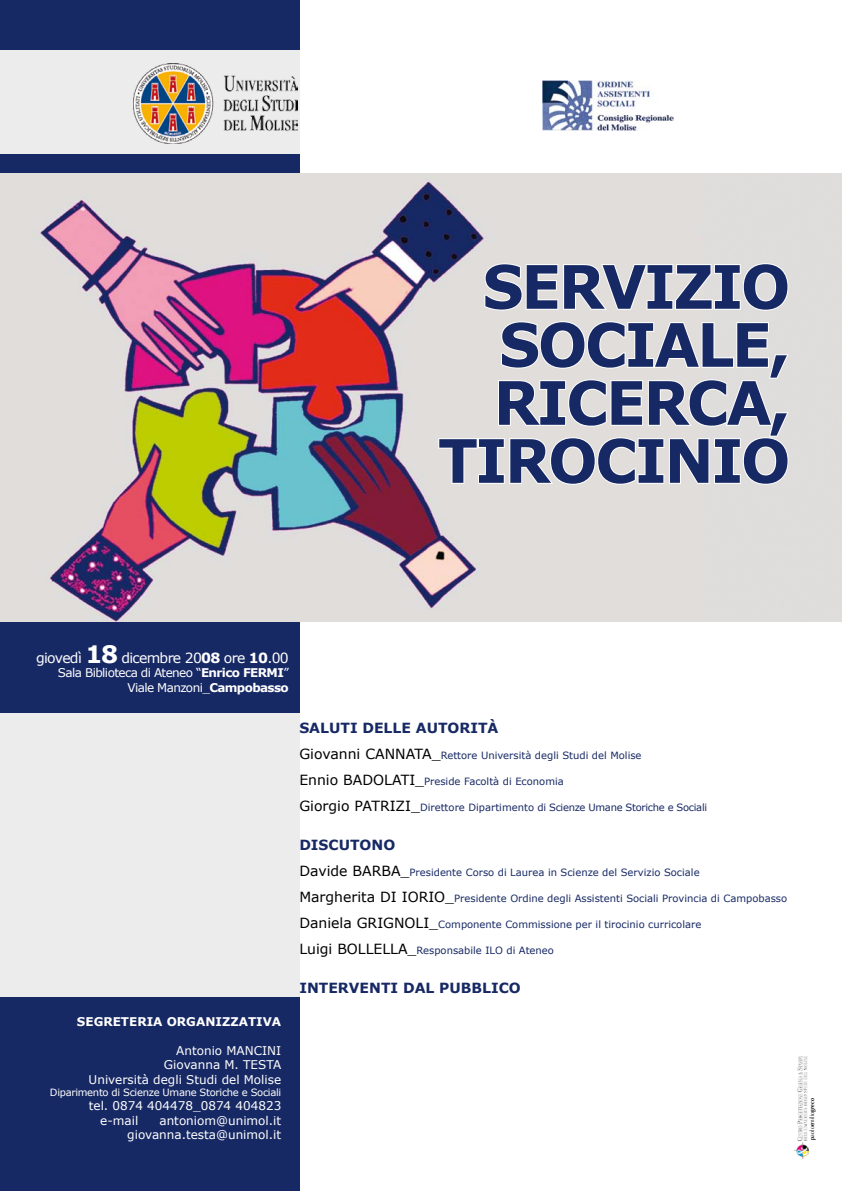
<style>
.page{position:relative;width:842px;height:1191px;background:#fff}
.page>*{position:absolute;margin:0;border:0;box-sizing:border-box;transform-origin:0 0}
.t1{font:700 60px/58px "Verdana";letter-spacing:-.04em;color:#172964;text-align:right}
.t2{font:700 14px "Verdana";color:#172964}
.t3{font:14px "Verdana";letter-spacing:-.05em;color:#fff}
.t4{font:12px/14.4px "Verdana";color:#fff}
.t5{font:12px/14.4px "Verdana";letter-spacing:-.05em;color:#fff;text-align:right}
.t6{font:700 12px "Verdana";color:#fff}
.t7{font:10px "Verdana";color:#172964}
.t8{font:10px "Verdana";letter-spacing:-.03em;color:#172964}
.t9{font:10px "Verdana";letter-spacing:-.03em;color:#fff}
.t10{font:6px "Optima";color:#000;scale:.9 1}
.s1{font-weight:700;font-size:24px}
.s2{font-weight:700}
.s3{font-size:14px;color:#000}
</style>
<div class="page">
<div style="left:0;top:0;width:299px;height:1191px;background:#ececed"></div>
<div style="left:0;top:154px;width:299px;height:558px;background:#172964"></div>
<img style="left:134px;top:64px;width:164px;height:79px">
<img style="left:794px;top:1056px;width:14px;height:102px">
<img style="left:542px;top:81px;width:131px;height:50px">
<img style="left:0;top:173px;width:565px;height:448px">
<div style="left:704px;top:173px;width:138px;height:448px;background:#dfdddc"></div>
<div style="left:0;top:0;width:299px;height:50px;background:#172964"></div>
<div style="left:0;top:997px;width:299px;height:194px;background:#172964"></div>
<svg style="left:483px;top:262px;width:306px;height:50px"></svg>
<svg style="left:437px;top:320px;width:353px;height:166px"></svg>
<h1 class="t1" style="left:438px;top:256px;width:354px">SERVIZIO<br>SOCIALE,<br>RICERCA,<br>TIROCINIO</h1>
<h2 class="t3" style="left:36px;top:649px;width:254px">giovedì <span class="s1">18</span> dicembre 20<span class="s2">08</span> ore <span class="s2">10</span>.00</h2>
<p class="t5" style="left:58px;top:665px;width:232px">Sala Biblioteca di Ateneo “<span class="s2">Enrico Fermi</span>”<br>Viale Manzoni_<span class="s2">Campobasso</span></p>
<p class="t6" style="left:77px;top:1014px;width:206px">SEGRETERIA ORGANIZZATIVA</p>
<p class="t4" style="left:164px;top:1043px;width:119px;text-indent:12px">Antonio Mancini<br>Giovanna M. Tes</p>
<p class="t4" style="left:89px;top:1057px;width:194px;text-align:right">ta<br>Università degli Studi del Molise</p>
<p class="t9" style="left:50px;top:1085px;width:233px">Diparimento di Scienze Umane Storiche e Sociali</p>
<p class="t4" style="left:100px;top:1098px;width:183px;text-indent:-11px">tel. 0874 404478_0874 404823 e-mail</p>
<p class="t4" style="left:127px;top:1112px;width:156px;text-align:right">antoniom@unimol.it giovanna.testa@unimol.it</p>
<h2 class="t2" style="left:299px;top:719px;width:201px">SALUTI DELLE AUTORITÀ</h2>
<p class="t7" style="left:299px;top:749px;width:344px"><span class="s3">Giovanni Cannata_</span>Rettore Università degli Studi del Molise</p>
<p class="t7" style="left:299px;top:775px;width:266px"><span class="s3">Ennio Badolati_</span>Preside Facoltà di Economia</p>
<p class="t8" style="left:299px;top:801px;width:409px"><span class="s3">Giorgio Patrizi_</span>D irettore D ipartimento di Scienze Umane Storiche e Sociali</p>
<h2 class="t2" style="left:299px;top:836px;width:97px">DISCUTONO</h2>
<p class="t7" style="left:299px;top:866px;width:402px"><span class="s3">Davide Barba_</span>Presidente Corso di Laurea in Scienze del Servizio Sociale</p>
<p class="t7" style="left:299px;top:892px;width:489px"><span class="s3">Margherita Di Iorio_</span>Presidente Ordine degli Assistenti Sociali Provincia di Campobasso</p>
<p class="t7" style="left:299px;top:918px;width:403px"><span class="s3">Daniela Grignoli_</span>Componente Commissione per il tirocinio curricolare</p>
<p class="t7" style="left:299px;top:944px;width:193px"><span class="s3">Luigi Bollella_</span>Responsabile ILO</p>
<p class="t7" style="left:506px;top:944px;width:49px">di Ateneo</p>
<h2 class="t2" style="left:299px;top:979px;width:223px">INTERVENTI DAL PUBBLICO</h2>
<p class="t10" style="left:809px;top:1139px;width:47px;rotate:-90deg"><span class="s2">p</span>aolo<span class="s2">e</span>milio<span class="s2">greco</span></p>
</div>
